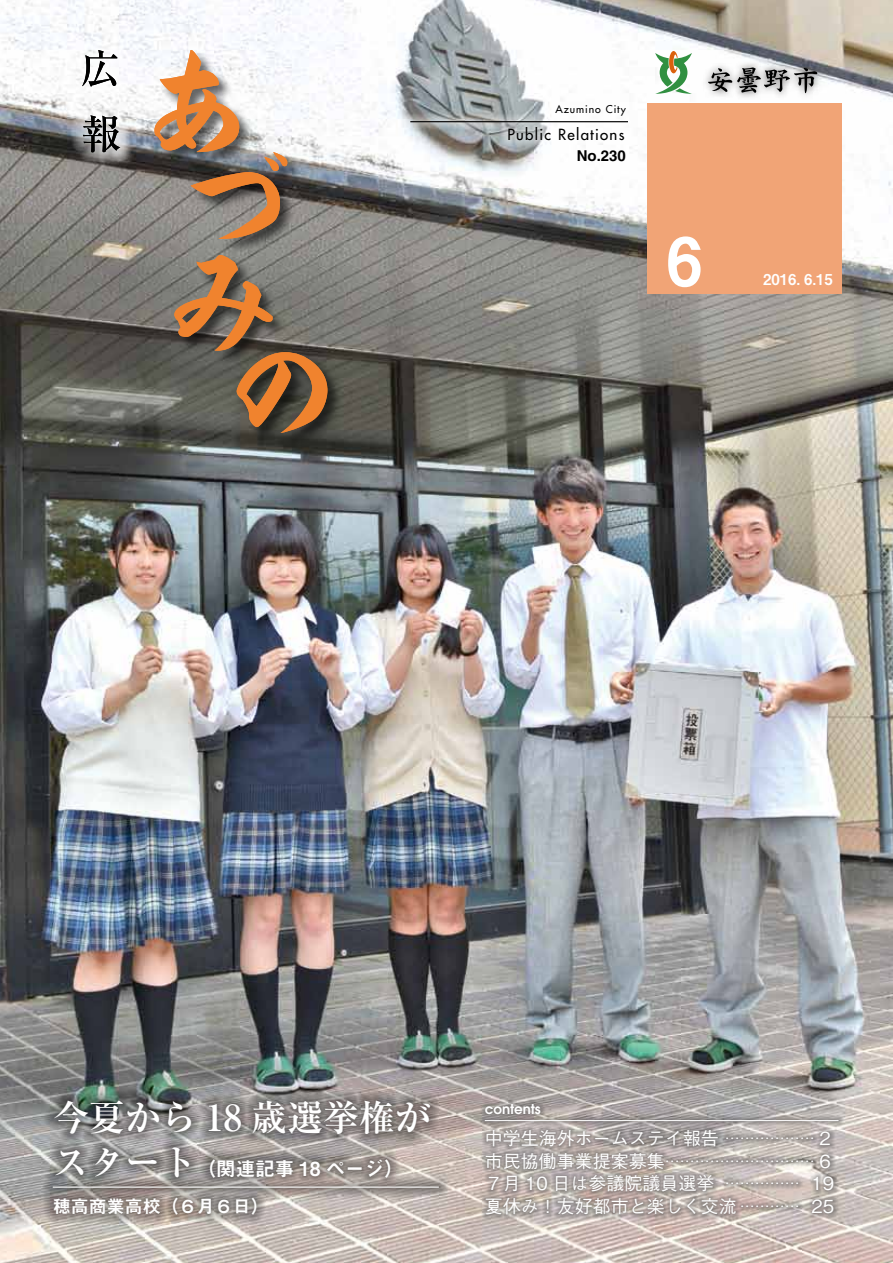
<style>
.page{position:relative;width:893px;height:1263px;background:#fff}
.page>*{position:absolute;margin:0;border:0;box-sizing:border-box;transform-origin:0 0}
.t1{font:75px "DFHS Gothic Std W7";color:#fff}
.t2{font:700 36px "Ryumin Pro";color:#fff}
.t3{font:19.5px "Midashi Go Pro MB31";color:#fff}
.t4{font:500 18px/22.5px "Gothic BBB Pro";color:#fff;text-align:justify}
.t5{font:18px "Midashi Go Pro MB31";color:#fff}
.t6{font:15px "Futura";letter-spacing:.085em;color:#000}
.t7{font:15px "Midashi Go Pro MB31";color:#fff}
.t8{font:700 15px "Helvetica";color:#000}
.t9{font:600 13.5px "Avant Garde";color:#fff}
.t10{font:10.5px "Futura";letter-spacing:.09em;color:#000}
.s1{font-family:"Ryumin Pro";font-weight:700;font-size:36px}
.s2{font-size:15px}
</style>
<div class="page">
<img style="left:0;top:0;width:893px;height:1263px">
<div style="left:647px;top:103px;width:195px;height:191px;background:#f1a476"></div>
<svg style="left:655px;top:51px;width:37px;height:43px"></svg>
<svg style="left:701px;top:60px;width:123px;height:40px"></svg>
<svg style="left:708px;top:67px;width:109px;height:26px;background:#9f9e9f"></svg>
<div style="left:154px;top:50px;width:189px;height:398px;background:#000;opacity:.6"></div>
<svg style="left:154px;top:50px;width:133px;height:189px"></svg>
<svg style="left:174px;top:255px;width:153px;height:178px;background:#826850"></svg>
<svg style="left:84px;top:51px;width:52px;height:117px"></svg>
<svg style="left:69px;top:37px;width:64px;height:128px;fill:#f6f6f7"></svg>
<svg style="left:82px;top:50px;width:35px;height:37px"></svg>
<svg style="left:83px;top:115px;width:37px;height:37px"></svg>
<svg style="left:480px;top:1099px;width:363px;height:120px;background:#aea6a3"></svg>
<hr style="left:485px;top:1120px;width:353px;height:1px;background:#fff">
<svg style="left:402px;top:97px;width:234px;height:72px"></svg>
<hr style="left:410px;top:121px;width:218px;height:1px;background:#000">
<div style="left:42px;top:1090px;width:407px;height:134px;background:#000;opacity:.75"></div>
<hr style="left:53px;top:1186px;width:386px;height:2px;background:#fff">
<p class="t10" style="left:555px;top:103px;width:72px">Azumino City</p>
<p class="t6" style="left:508px;top:124px;width:118px">Public Relations</p>
<p class="t8" style="left:577px;top:147px;width:51px">No.230</p>
<h1 class="t1" style="left:665px;top:219px;width:41px">6</h1>
<p class="t7" style="left:763px;top:267px;width:71px">2016. 6.15</p>
<h2 class="t2" style="left:53px;top:1089px;width:379px">今夏から 18 歳選挙権が</h2>
<p class="t3" style="left:53px;top:1153px;width:352px"><span class="s1">スタート</span>（関連記事 18 ページ）</p>
<p class="t5" style="left:53px;top:1191px;width:217px">穂高商業高校（６月６日）</p>
<p class="t9" style="left:485px;top:1100px;width:58px">contents</p>
<p class="t4" style="left:485px;top:1125px;width:351px">中学生海外ホームステイ報告<span class="s2">…………………</span>２市民協働事業提案募集<span class="s2">…………………………</span>６<br>７月 10 日は参議院議員選挙<span class="s2">… ……………</span> 19夏休み！友好都市と楽しく交流<span class="s2">……………</span> 25</p>
</div>
